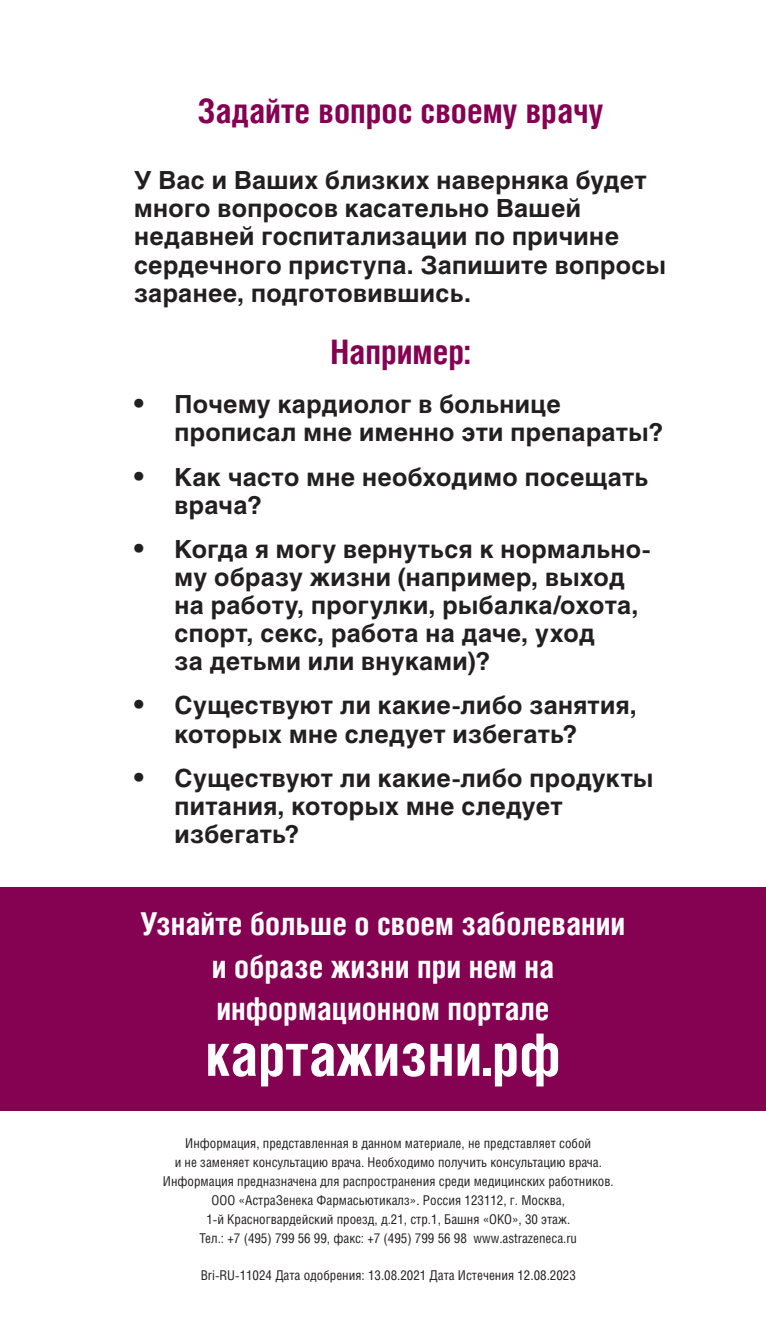
<style>
.page{position:relative;width:766px;height:1340px;background:#fff}
.page>*{position:absolute;margin:0;border:0;box-sizing:border-box;transform-origin:0 0}
.t1{font:700 58.5px "Helios Cond C";color:#fff}
.t2{font:700 33.75px "Helios Cond C";color:#850152}
.t3{font:700 31.5px/42.3px "Helios Cond C";color:#fff;text-align:center}
.t4{font:700 24.75px/28.1px "Helios";letter-spacing:.015em;color:#231f20}
.t5{font:13.5px/18.9px "Helios Cond C";color:#231f20;text-align:center}
.s1{font-size:27px}
</style>
<div class="page">
<div style="left:0;top:887px;width:765px;height:223px;background:#850152"></div>
<h2 class="t2" style="left:198px;top:91px;width:407px">Задайте вопрос своему врачу</h2>
<p class="t4" style="left:134px;top:166px;width:533px">У Вас и Ваших близких наверняка будет много вопросов касательно Вашей недавней госпитализации по причине сердечного приступа. Запишите вопросы заранее, подготовившись.</p>
<h2 class="t2" style="left:330px;top:332px;width:142px">Например:</h2>
<p class="t4" style="left:174px;top:390px;width:490px;text-indent:-40px"><span class="s1">•</span> Почему кардиолог в больнице прописал мне именно эти препараты?</p>
<p class="t4" style="left:174px;top:462px;width:475px;text-indent:-40px"><span class="s1">•</span> Как часто мне необходимо посещать врача?</p>
<p class="t4" style="left:174px;top:535px;width:477px;text-indent:-40px"><span class="s1">•</span> Когда я могу вернуться к нормально&shy;му образу жизни (например, выход на работу, прогулки, рыбалка/охота, спорт, секс, работа на даче, уход<br>за детьми или внуками)?</p>
<p class="t4" style="left:174px;top:691px;width:463px;text-indent:-40px"><span class="s1">•</span> Существуют ли какие-либо занятия, которых мне следует избегать?</p>
<p class="t4" style="left:174px;top:763px;width:480px;text-indent:-40px"><span class="s1">•</span> Существуют ли какие-либо продукты питания, которых мне следует избегать?</p>
<p class="t3" style="left:140px;top:902px;width:486px">Узнайте больше о своем заболевании и образе жизни при нем на информационном портале</p>
<h1 class="t1" style="left:205px;top:1019px;width:357px">картажизни.рф</h1>
<p class="t5" style="left:163px;top:1133px;width:452px">Информация, представленная в данном материале, не представляет собой<br>и не заменяет консультацию врача. Необходимо получить консультацию врача.<br>Информация предназначена для распространения среди медицинских работников.<br>ООО «АстраЗенека Фармасьютикалз». Россия 123112, г. Москва,<br>1-й Красногвардейский проезд, д.21, стр.1, Башня «ОКО», 30 этаж.<br>Тел.: +7 (495) 799 56 99, факс: +7 (495) 799 56 98 www.astrazeneca.ru</p>
<p class="t5" style="left:201px;top:1265px;width:376px">Bri-RU-11024 Дата одобрения: 13.08.2021 Дата Истечения 12.08.2023</p>
</div>
